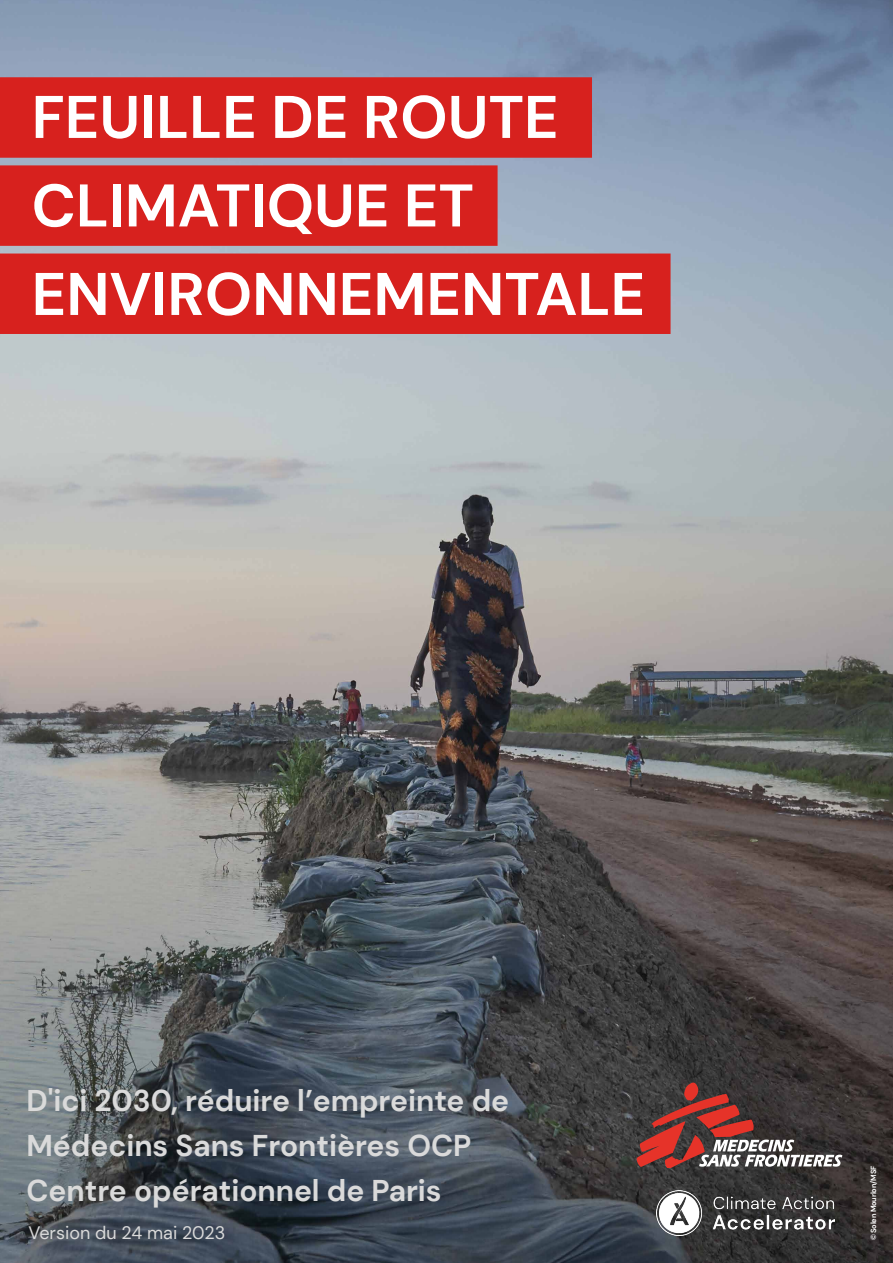
<style>
.page{position:relative;width:893px;height:1263px;background:#fff}
.page>*{position:absolute;margin:0;border:0;box-sizing:border-box;transform-origin:0 0}
._05__SUCCESS_STORIES{font:700 60px/88.5px "DM Sans";color:#fff}
._05__SUCCESS_STORIES-2{font:700 30px/45px "DM Sans";color:#dadada}
._05__SUCCESS_STORIES-3{font:18px "DM Sans";color:#dadada}
._07__REFERENCES_-_Ti{font:700 7.5px "DM Sans";letter-spacing:-.025em;color:#fff}
</style>
<div class="page">
<img style="left:0;top:0;width:893px;height:1263px">
<img style="left:657px;top:1190px;width:178px;height:45px">
<svg style="left:636px;top:1082px;width:206px;height:85px;background:#684645"></svg>
<div style="left:0;top:77px;width:592px;height:81px;background:#d7211e"></div>
<div style="left:0;top:165px;width:498px;height:81px;background:#d7211e"></div>
<div style="left:0;top:253px;width:671px;height:81px;background:#d7211e"></div>
<p class="_05__SUCCESS_STORIES" style="left:32px;top:73px;width:615px">FEUILLE DE ROUTE<br>CLIMATIQUE ET<br>ENVIRONNEMENTALE</p>
<p class="_05__SUCCESS_STORIES-2" style="left:26px;top:1078px;width:484px">D'ici 2030, réduire l’empreinte de<br>Médecins Sans Frontières OCP<br>Centre opérationnel de Paris</p>
<p class="_05__SUCCESS_STORIES-3" style="left:28px;top:1221px;width:198px">Version du 24 mai 2023</p>
<p class="_07__REFERENCES_-_Ti" style="left:869px;top:1240px;width:76px;rotate:-90deg">© Solen Mourlon/MSF</p>
</div>
